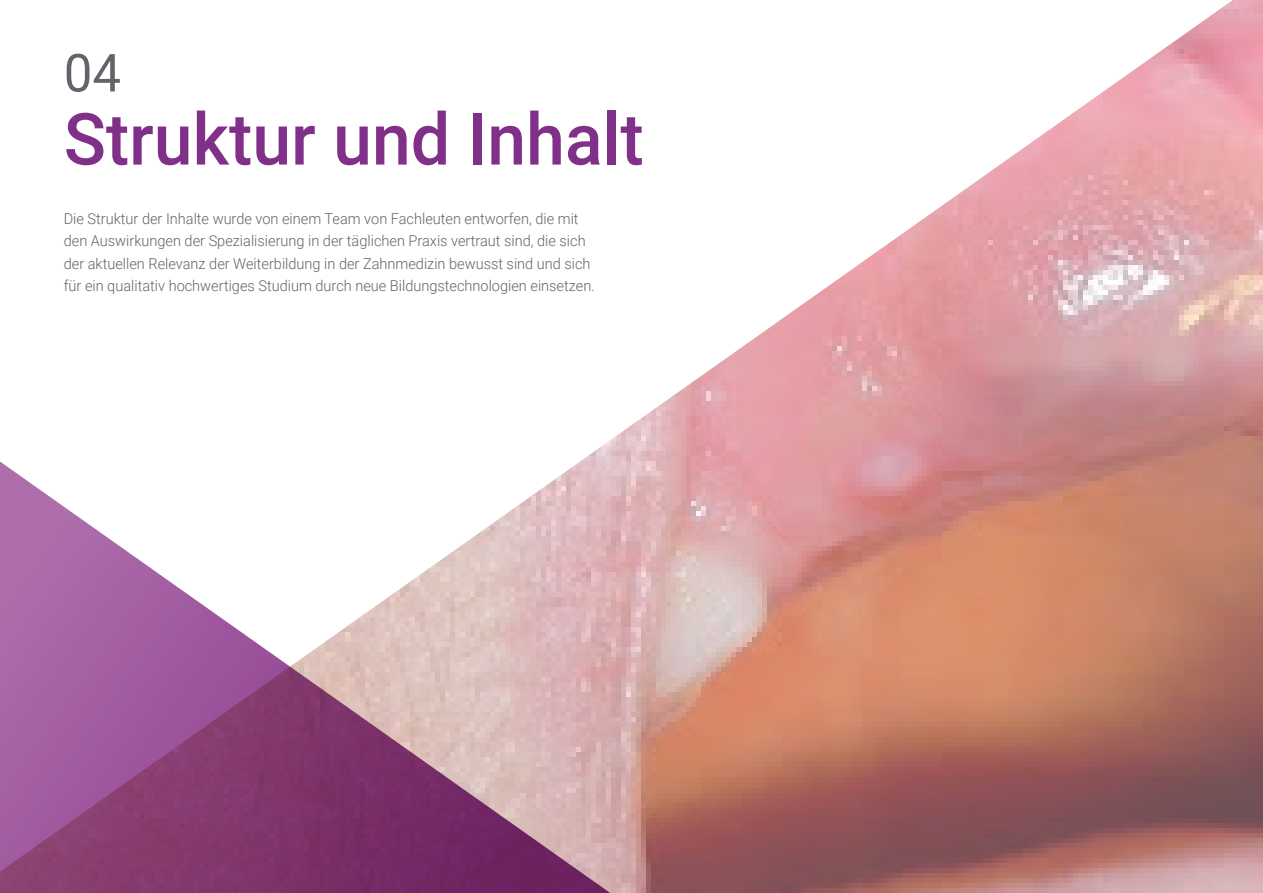
<style>
.page{position:relative;width:1263px;height:893px;background:#fff}
.page>*{position:absolute;margin:0;border:0;box-sizing:border-box;transform-origin:0 0}
.t1{font:500 72px "Roboto";color:#813089}
.t2{font:52.5px "Roboto";color:#61646a}
.t3{font:300 15px/22.5px "Roboto";color:#61646a}
</style>
<div class="page">
<img style="left:602px;top:0;width:661px;height:893px">
<svg style="left:0;top:446px;width:640px;height:447px"></svg>
<h2 class="t2" style="left:64px;top:36px;width:59px">04</h2>
<h1 class="t1" style="left:64px;top:89px;width:581px">Struktur und Inhalt</h1>
<p class="t3" style="left:64px;top:207px;width:532px">Die Struktur der Inhalte wurde von einem Team von Fachleuten entworfen, die mit den Auswirkungen der Spezialisierung in der täglichen Praxis vertraut sind, die sich der aktuellen Relevanz der Weiterbildung in der Zahnmedizin bewusst sind und sich für ein qualitativ hochwertiges Studium durch neue Bildungstechnologien einsetzen.</p>
</div>
